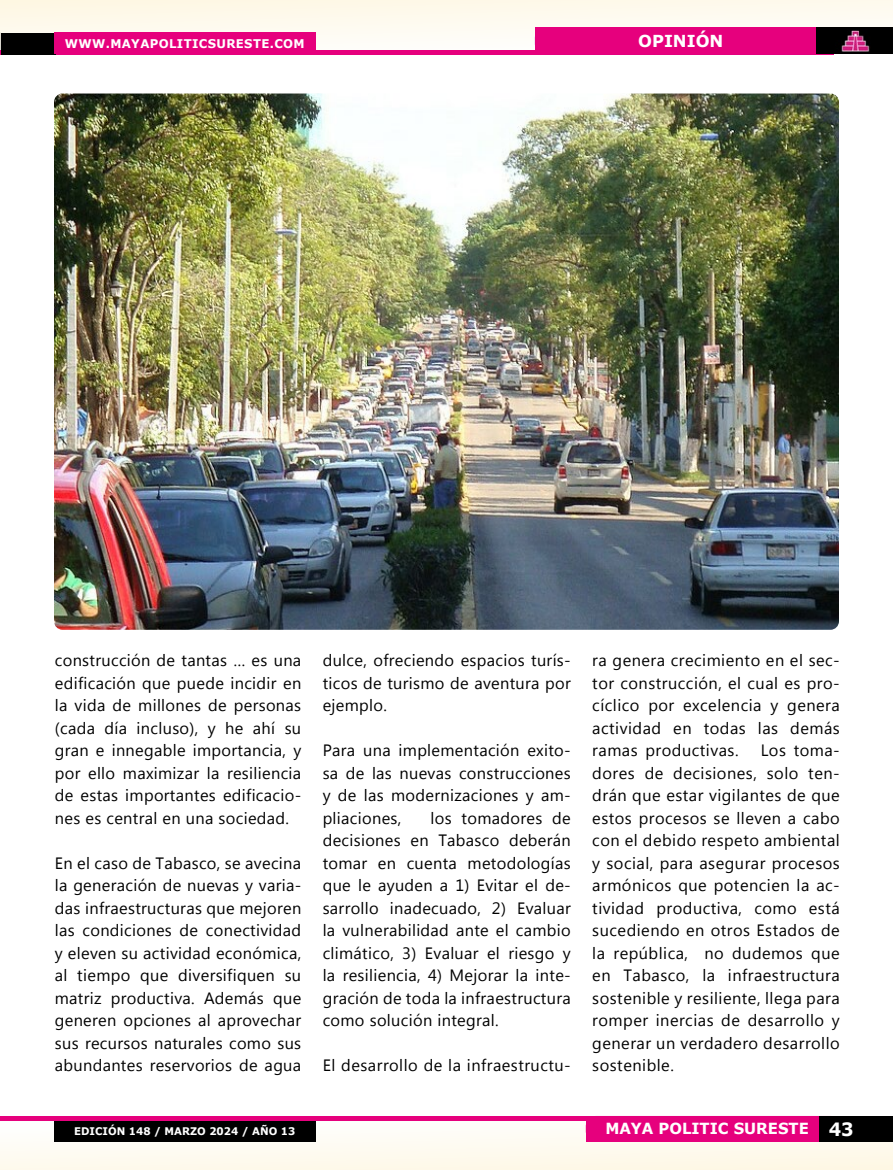
<style>
.page{position:relative;width:893px;height:1170px;background:#fff}
.page>*{position:absolute;margin:0;border:0;box-sizing:border-box;transform-origin:0 0}
.t1{font:700 16.5px "Verdana";color:#fff}
.t2{font:16.35px/22.5px "Myanmar Text";letter-spacing:.02em;color:#000;text-align:justify}
.t3{font:700 15.3px "Verdana";color:#fff}
.t4{font:700 12px "Verdana";letter-spacing:.03em;color:#fff}
.t5{font:700 10.5px "Verdana";color:#fff}
.s1{font-size:18.3px}
</style>
<div class="page">
<div style="left:0;top:0;width:893px;height:54px;background:#fefaee"></div>
<hr style="left:0;top:50px;width:833px;height:4px;background:#e6007d">
<div style="left:535px;top:28px;width:291px;height:26px;background:#e6007d"></div>
<div style="left:816px;top:28px;width:77px;height:26px;background:#000"></div>
<div style="left:1px;top:33px;width:54px;height:21px;background:#000"></div>
<div style="left:54px;top:33px;width:262px;height:21px;background:#e6007d"></div>
<div style="left:0;top:1115px;width:893px;height:54px;background:#fefaef"></div>
<div style="left:54px;top:1120px;width:262px;height:21px;background:#000"></div>
<div style="left:0;top:1115px;width:833px;height:5px;background:#e6007d"></div>
<div style="left:586px;top:1115px;width:242px;height:26px;background:#e6007d"></div>
<div style="left:819px;top:1115px;width:74px;height:26px;background:#000"></div>
<img style="left:841px;top:30px;width:29px;height:21px">
<img style="left:54px;top:93px;width:785px;height:536px">
<p class="t4" style="left:65px;top:35px;width:241px">WWW.MAYAPOLITICSURESTE.COM</p>
<p class="t1" style="left:638px;top:29px;width:87px">OPINIÓN</p>
<p class="t2" style="left:55px;top:649px;width:248px">construcción de tantas … es una edificación que puede incidir en la vida de millones de personas (cada día incluso), y he ahí su gran e innegable importancia, y por ello maximizar la resiliencia de estas importantes edificacio&shy;nes es central en una sociedad.</p>
<p class="t2" style="left:55px;top:851px;width:248px">En el caso de Tabasco, se avecina la generación de nuevas y varia&shy;das infraestructuras que mejoren las condiciones de conectividad y eleven su actividad económica, al tiempo que diversifiquen su matriz productiva. Además que generen opciones al aprovechar sus recursos naturales como sus abundantes reservorios de agua</p>
<p class="t2" style="left:323px;top:649px;width:250px">dulce, ofreciendo espacios turís&shy;ticos de turismo de aventura por ejemplo.</p>
<p class="t2" style="left:323px;top:739px;width:250px">Para una implementación exito&shy;sa de las nuevas construcciones y de las modernizaciones y am&shy;pliaciones,</p>
<p class="t2" style="left:323px;top:806px;width:250px;text-indent:108px">los tomadores de decisiones en Tabasco deberán tomar en cuenta metodologías que le ayuden a 1) Evitar el de&shy;sarrollo inadecuado, 2) Evaluar la vulnerabilidad ante el cambio climático, 3) Evaluar el riesgo y la resiliencia, 4) Mejorar la inte&shy;gración de toda la infraestructura como solución integral.</p>
<p class="t2" style="left:323px;top:1054px;width:250px">El desarrollo de la infraestructu-</p>
<p class="t2" style="left:592px;top:649px;width:249px">ra genera crecimiento en el sec&shy;tor construcción, el cual es pro&shy;cíclico por excelencia y genera actividad en todas las demás ramas productivas.</p>
<p class="t2" style="left:592px;top:739px;width:249px;text-indent:168px">Los toma&shy;dores de decisiones, solo ten&shy;drán que estar vigilantes de que estos procesos se lleven a cabo con el debido respeto ambiental y social, para asegurar procesos armónicos que potencien la ac&shy;tividad productiva, como está sucediendo en otros Estados de la república, no dudemos que en Tabasco, la infraestructura sostenible y resiliente, llega para romper inercias de desarrollo y generar un verdadero desarrollo sostenible.</p>
<p class="t5" style="left:74px;top:1123px;width:223px">EDICIÓN 148 / MARZO 2024 / AÑO 13</p>
<p class="t3" style="left:605px;top:1117px;width:250px">MAYA POLITIC SURESTE <span class="s1">43</span></p>
</div>
